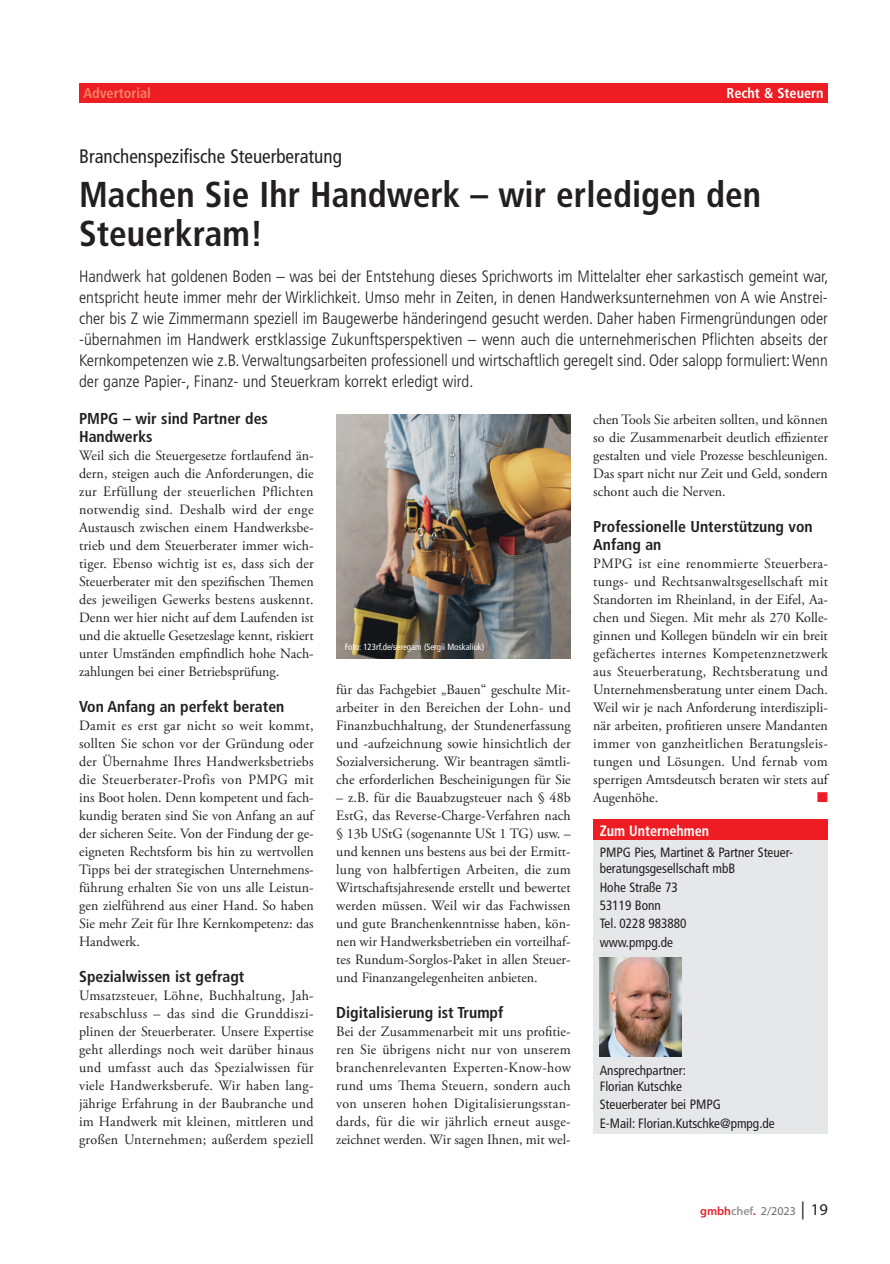
<style>
.page{position:relative;width:890px;height:1264px;background:#fff}
.page>*{position:absolute;margin:0;border:0;box-sizing:border-box;transform-origin:0 0}
.t1{font:700 condensed 36px/39.6px "Frutiger LT Std";color:#231f20}
.t2{font:condensed 19.5px "Frutiger LT Std";color:#231f20}
.t3{font:300 condensed 16.5px/21px "Frutiger LT Std";color:#231f20;text-align:justify}
.t4{font:700 condensed 15.75px/18px "Frutiger LT Std";color:#231f20}
.t5{font:700 condensed 15px "Frutiger LT Std";color:#fff;scale:.94 1}
.t6{font:14.25px/18px "Adobe Garamond Pro";color:#231f20;text-align:justify}
.t7{font:700 condensed 14.25px "Frutiger LT Std";color:#fff}
.t8{font:700 condensed 14.25px "Frutiger LT Std";color:#f48465}
.t9{font:14.25px "Zapf Dingbats ITC";color:#ee1d23}
.t10{font:condensed 13.5px/18.3px "Frutiger LT Std";color:#231f20}
.t11{font:12px "Myriad Pro";color:#6c6d70}
.t12{font:condensed 9px "Frutiger LT Std";color:#fff}
.s1{font-weight:600;color:#ee1d23}
.s2{font-weight:600;color:#939598}
.s3{font-size:18px;color:#231f20}
.s4{font-size:16.5px;color:#231f20}
</style>
<div class="page">
<div style="left:79px;top:83px;width:748px;height:19px;background:#ee1d23"></div>
<div style="left:593px;top:819px;width:234px;height:21px;background:#ee1d23"></div>
<div style="left:593px;top:840px;width:234px;height:294px;background:#e6e7e9"></div>
<img style="left:599px;top:957px;width:82px;height:99px">
<img style="left:336px;top:414px;width:234px;height:245px">
<p class="t8" style="left:83px;top:85px;width:69px">Advertorial</p>
<p class="t7" style="left:726px;top:85px;width:99px">Recht &amp; Steuern</p>
<h2 class="t2" style="left:79px;top:145px;width:264px">Branchenspezifische Steuerberatung</h2>
<h1 class="t1" style="left:79px;top:174px;width:683px">Machen Sie Ihr Handwerk – wir erledigen den<br>Steuerkram!</h1>
<p class="t3" style="left:79px;top:266px;width:750px">Handwerk hat goldenen Boden – was bei der Entstehung dieses Sprichworts im Mittelalter eher sarkastisch gemeint war, entspricht heute immer mehr der Wirklichkeit. Umso mehr in Zeiten, in denen Handwerksunternehmen von A wie Anstrei&shy;cher bis Z wie Zimmermann speziell im Baugewerbe händeringend gesucht werden. Daher haben Firmengründungen oder -übernahmen im Handwerk erstklassige Zukunftsperspektiven – wenn auch die unternehmerischen Pflichten abseits der Kernkompetenzen wie z.B. Verwaltungsarbeiten professionell und wirtschaftlich geregelt sind. Oder salopp formuliert: Wenn der ganze Papier-, Finanz- und Steuerkram korrekt erledigt wird.</p>
<p class="t4" style="left:79px;top:410px;width:190px">PMPG – wir sind Partner des<br>Handwerks</p>
<p class="t6" style="left:79px;top:447px;width:236px">Weil sich die Steuergesetze fortlaufend än&shy;dern, steigen auch die Anforderungen, die zur Erfüllung der steuerlichen Pflichten notwendig sind. Deshalb wird der enge Austausch zwischen einem Handwerksbe&shy;trieb und dem Steuerberater immer wich&shy;tiger. Ebenso wichtig ist es, dass sich der Steuerberater mit den spezifischen Themen des jeweiligen Gewerks bestens auskennt.<br>Denn wer hier nicht auf dem Laufenden ist und die aktuelle Gesetzeslage kennt, riskiert unter Umständen empfindlich hohe Nach&shy;zahlungen bei einer Betriebsprüfung.</p>
<p class="t4" style="left:79px;top:698px;width:207px">Von Anfang an perfekt beraten</p>
<p class="t6" style="left:79px;top:717px;width:236px">Damit es erst gar nicht so weit kommt, sollten Sie schon vor der Gründung oder der Übernahme Ihres Handwerksbetriebs die Steuerberater-Profis von PMPG mit ins Boot holen. Denn kompetent und fach&shy;kundig beraten sind Sie von Anfang an auf der sicheren Seite. Von der Findung der ge&shy;eigneten Rechtsform bis hin zu wertvollen Tipps bei der strategischen Unternehmens&shy;führung erhalten Sie von uns alle Leistun&shy;gen zielführend aus einer Hand. So haben Sie mehr Zeit für Ihre Kernkompetenz: das Handwerk.</p>
<p class="t4" style="left:79px;top:968px;width:167px">Spezialwissen ist gefragt</p>
<p class="t6" style="left:79px;top:987px;width:236px">Umsatzsteuer, Löhne, Buchhaltung, Jah&shy;resabschluss – das sind die Grunddiszi&shy;plinen der Steuerberater. Unsere Expertise geht allerdings noch weit darüber hinaus und umfasst auch das Spezialwissen für viele Handwerksberufe. Wir haben lang&shy;jährige Erfahrung in der Baubranche und im Handwerk mit kleinen, mittleren und großen Unternehmen; außerdem speziell</p>
<p class="t12" style="left:345px;top:642px;width:141px">Foto: 123rf.de/seregam (Sergii Moskaliuk)</p>
<p class="t6" style="left:336px;top:681px;width:236px">für das Fachgebiet „Bauen“ geschulte Mit&shy;arbeiter in den Bereichen der Lohn- und Finanzbuchhaltung, der Stundenerfassung und -aufzeichnung sowie hinsichtlich der Sozialversicherung. Wir beantragen sämtli&shy;che erforderlichen Bescheinigungen für Sie</p>
<p class="t6" style="left:336px;top:789px;width:236px">– z.B. für die Bauabzugsteuer nach § 48b EstG, das Reverse-Charge-Verfahren nach § 13b UStG (sogenannte USt 1 TG) usw. – und kennen uns bestens aus bei der Ermitt&shy;lung von halbfertigen Arbeiten, die zum Wirtschaftsjahresende erstellt und bewertet werden müssen. Weil wir das Fachwissen und gute Branchenkenntnisse haben, kön&shy;nen wir Handwerksbetrieben ein vorteilhaf&shy;tes Rundum-Sorglos-Paket in allen Steuer&shy;und Finanzangelegenheiten anbieten.</p>
<p class="t4" style="left:336px;top:1004px;width:169px">Digitalisierung ist Trumpf</p>
<p class="t6" style="left:336px;top:1023px;width:236px">Bei der Zusammenarbeit mit uns profitie&shy;ren Sie übrigens nicht nur von unserem branchenrelevanten Experten-Know-how rund ums Thema Steuern, sondern auch von unseren hohen Digitalisierungsstan&shy;dards, für die wir jährlich erneut ausge&shy;zeichnet werden. Wir sagen Ihnen, mit wel-</p>
<p class="t6" style="left:593px;top:411px;width:236px">chen Tools Sie arbeiten sollten, und können so die Zusammenarbeit deutlich effizienter gestalten und viele Prozesse beschleunigen.<br>Das spart nicht nur Zeit und Geld, sondern schont auch die Nerven.</p>
<p class="t4" style="left:593px;top:518px;width:221px">Professionelle Unterstützung von<br>Anfang an</p>
<p class="t6" style="left:593px;top:555px;width:236px">PMPG ist eine renommierte Steuerbera&shy;tungs- und Rechtsanwaltsgesellschaft mit Standorten im Rheinland, in der Eifel, Aa&shy;chen und Siegen. Mit mehr als 270 Kolle&shy;ginnen und Kollegen bündeln wir ein breit gefächertes internes Kompetenznetzwerk aus Steuerberatung, Rechtsberatung und Unternehmensberatung unter einem Dach.<br>Weil wir je nach Anforderung interdiszipli&shy;när arbeiten, profitieren unsere Mandanten immer von ganzheitlichen Beratungsleis&shy;tungen und Lösungen. Und fernab vom sperrigen Amtsdeutsch beraten wir stets auf Augenhöhe.</p>
<p class="t9" style="left:817px;top:790px;width:12px">■</p>
<p class="t5" style="left:599px;top:821px;width:118px">Zum Unternehmen</p>
<p class="t10" style="left:599px;top:844px;width:195px;line-height:16.2px">PMPG Pies, Martinet &amp; Partner Steuer&shy;beratungsgesellschaft mbB</p>
<p class="t10" style="left:599px;top:878px;width:88px">Hohe Straße 73<br>53119 Bonn<br>Tel. 0228 983880 www.pmpg.de</p>
<p class="t10" style="left:599px;top:1062px;width:88px;line-height:16.2px">Ansprechpartner:<br>Florian Kutschke</p>
<p class="t10" style="left:599px;top:1096px;width:176px">Steuerberater bei PMPG<br>E-Mail: Florian.Kutschke@pmpg.de</p>
<p class="t11" style="left:700px;top:1204px;width:129px"><span class="s1">gmbh</span><span class="s2">chef</span><span class="s1">.</span> 2/2023 <span class="s3">|</span> <span class="s4">19</span></p>
</div>
